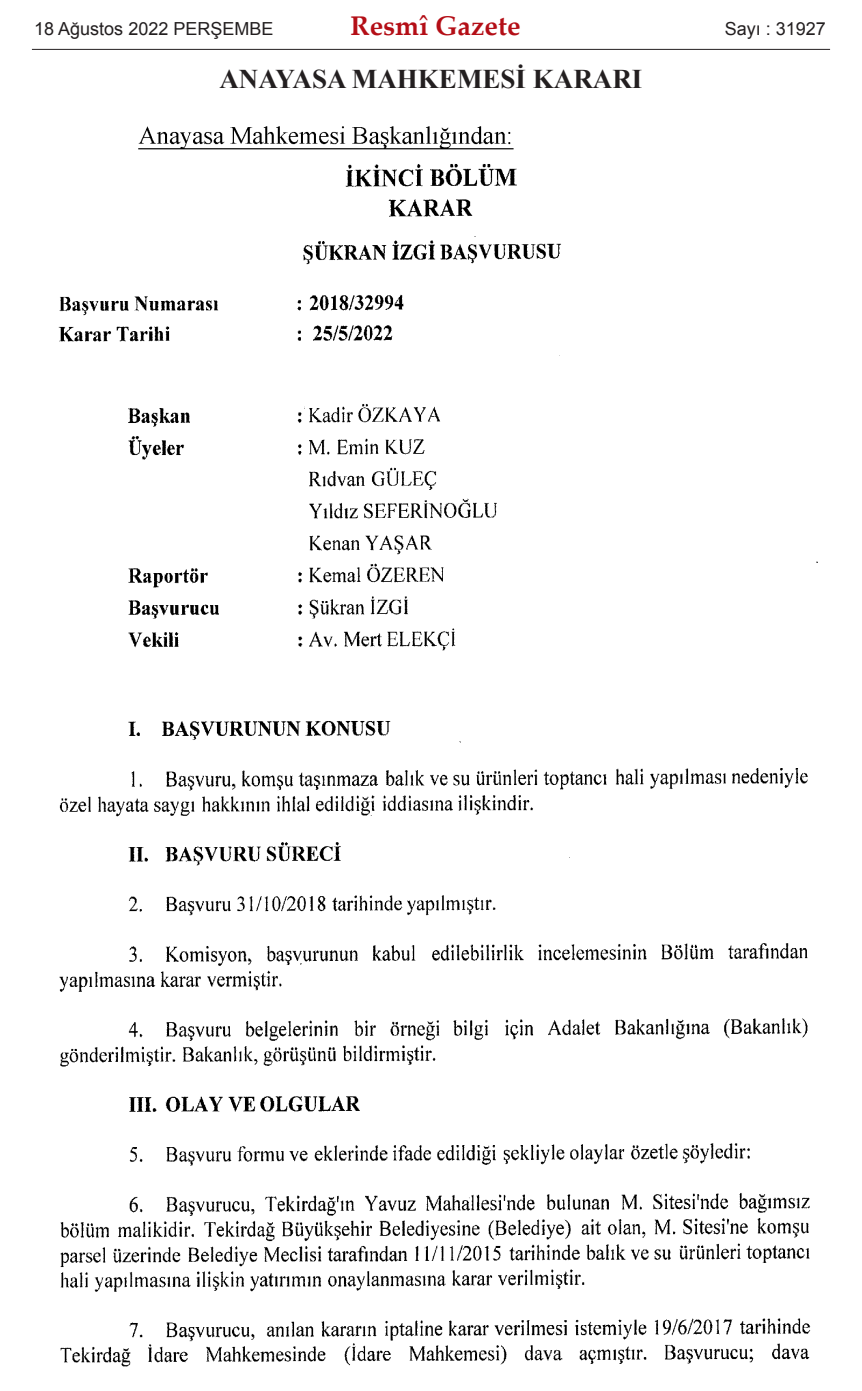
<style>
.page{position:relative;width:862px;height:1391px;background:#fff}
.page>*{position:absolute;margin:0;border:0;box-sizing:border-box;transform-origin:0 0}
.t1{font:700 27px "Times New Roman";color:#231f20}
.t2{font:700 27px "Palatino Linotype";color:#b40e16}
.t3{font:18px "Arial";color:#231f20}
</style>
<div class="page">
<img style="left:58px;top:126px;width:760px;height:1241px">
<hr style="left:32px;top:49px;width:797px;height:1px;background:#231f20">
<p class="t3" style="left:34px;top:18px;width:241px">18 Ağustos 2022 PERŞEMBE</p>
<h1 class="t2" style="left:350px;top:15px;width:171px">Resmî Gazete</h1>
<p class="t3" style="left:724px;top:18px;width:103px">Sayı : 31927</p>
<h1 class="t1" style="left:219px;top:64px;width:424px">ANAYASA MAHKEMESİ KARARI</h1>
</div>
